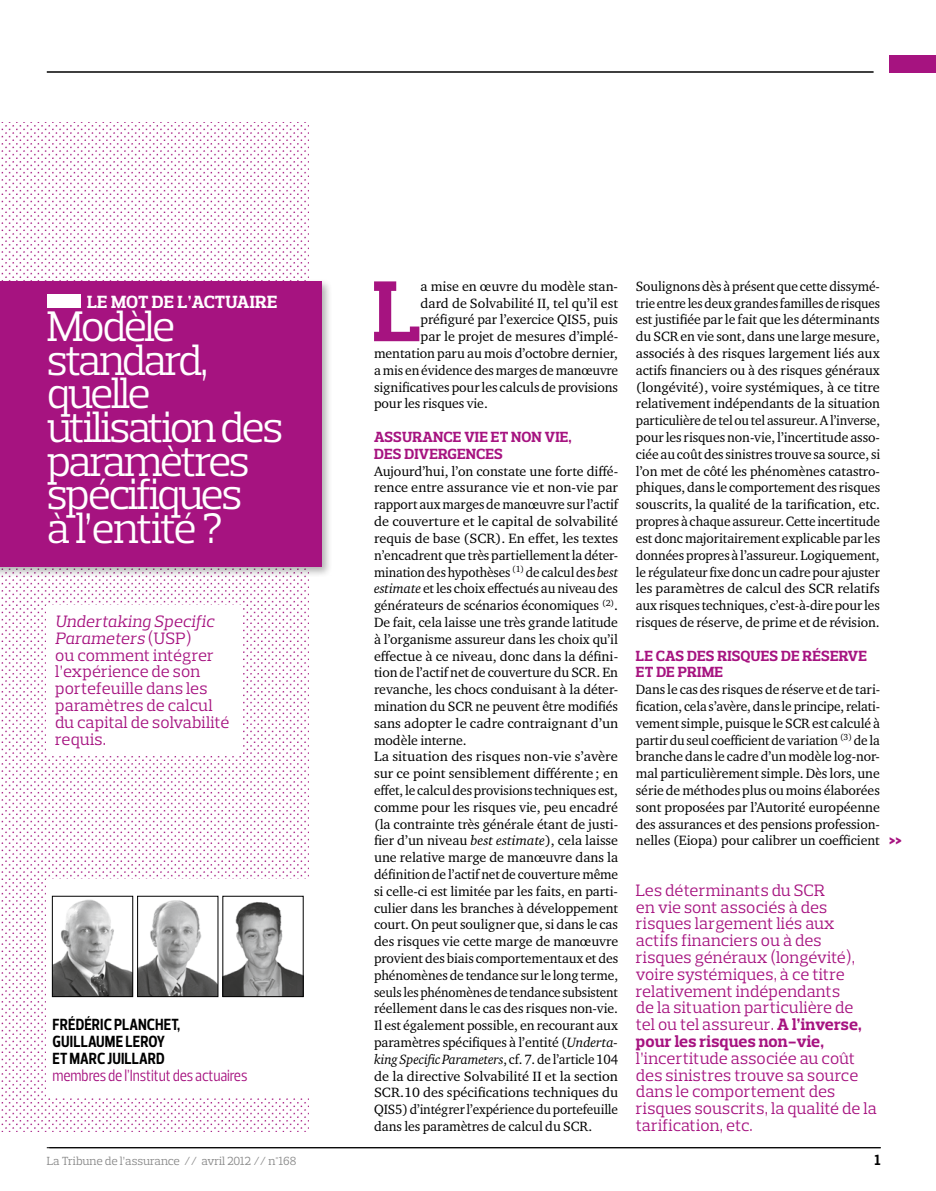
<style>
.page{position:relative;width:936px;height:1191px;background:#fff}
.page>*{position:absolute;margin:0;border:0;box-sizing:border-box;transform-origin:0 0}
.t1{font:700 87.9px "Prelo Slab";color:#a61380}
.t2{font:43.5px/33.6px "Prelo Slab";letter-spacing:-.05em;color:#fff}
.t3{font:700 18px "Prelo Slab";letter-spacing:.015em;color:#fff}
.t4{font:16.8px/16.8px "Prelo Slab";letter-spacing:.005em;color:#a61380}
.t5{font:700 expanded 16.8px "Prelo";color:#a61380}
.t6{font:700 16.5px/16.8px "Prelo Condensed";letter-spacing:.01em;color:#000}
.t7{font:16.5px "Prelo Condensed";letter-spacing:-.005em;color:#a61380}
.t8{font:700 15px/16.8px "Prelo Slab";letter-spacing:.015em;color:#a61380}
.t9{font:700 15px "Prelo Slab";color:#000}
.t10{font:13.8px/16.8px "Charter ITC Std";letter-spacing:-.005em;color:#000;text-align:justify}
.t11{font:12px "Prelo Slab";color:#898989}
.s1{font-style:italic}
.s2{font-weight:700}
</style>
<div class="page">
<hr style="left:47px;top:1147px;width:833px;height:1px;background:#000">
<div style="left:889px;top:55px;width:46px;height:17px;background:#a61380"></div>
<hr style="left:47px;top:71px;width:826px;height:2px;background:#000">
<img style="left:1px;top:125px;width:307px;height:1006px">
<div style="left:0;top:278px;width:333px;height:300px;background:#000;opacity:.3"></div>
<div style="left:0;top:281px;width:321px;height:286px;background:#a61380"></div>
<div style="left:47px;top:294px;width:33px;height:13px;background:#fff"></div>
<div style="left:47px;top:605px;width:196px;height:150px;background:#fff"></div>
<div style="left:47px;top:879px;width:267px;height:218px;background:#fff"></div>
<img style="left:54px;top:899px;width:77px;height:95px">
<div style="left:52px;top:896px;width:81px;height:100px;border:1px solid #000"></div>
<img style="left:139px;top:900px;width:77px;height:94px">
<div style="left:137px;top:896px;width:81px;height:100px;border:1px solid #000"></div>
<img style="left:224px;top:902px;width:77px;height:92px">
<h3 class="t3" style="left:87px;top:290px;width:192px">LE MOT DE L’ACTUAIRE</h3>
<h2 class="t2" style="left:47px;top:309px;width:238px">Modèle standard, quelle utilisation des paramètres spécifiques<br>à l’entité ?</h2>
<p class="t4" style="left:55px;top:613px;width:175px"><span class="s1">Undertaking Specific<br>Parameters</span> (USP)<br>ou comment intégrer l’expérience de son portefeuille dans les paramètres de calcul du capital de solvabilité requis.</p>
<p class="t6" style="left:52px;top:1016px;width:129px">FRÉDÉRIC PLANCHET,<br>GUILLAUME LEROY<br>ET MARC JUILLARD</p>
<p class="t7" style="left:52px;top:1065px;width:197px">membres de l’Institut des actuaires</p>
<h1 class="t1" style="left:373px;top:258px;width:50px">L</h1>
<p class="t10" style="left:420px;top:277px;width:199px">a mise en œuvre du modèle stan-</p>
<p class="t10" style="left:420px;top:294px;width:199px">dard de Solvabilité II, tel qu’il est</p>
<p class="t10" style="left:420px;top:311px;width:199px">préfiguré par l’exercice QIS5, puis</p>
<p class="t10" style="left:420px;top:328px;width:199px">par le projet de mesures d’implé-</p>
<p class="t10" style="left:374px;top:345px;width:245px">mentation paru au mois d’octobre dernier,</p>
<p class="t10" style="left:374px;top:361px;width:246px">a mis en évidence des marges de manœuvre</p>
<p class="t10" style="left:374px;top:378px;width:245px">significatives pour les calculs de provisions</p>
<p class="t10" style="left:374px;top:395px;width:115px">pour les risques vie.</p>
<p class="t8" style="left:374px;top:428px;width:199px">ASSURANCE VIE ET NON VIE,<br>DES DIVERGENCES</p>
<p class="t10" style="left:374px;top:462px;width:246px;text-align:left">Aujourd’hui, l’on constate une forte diffé&shy;rence entre assurance vie et non-vie par rapport aux marges de manœuvre sur l’actif de couverture et le capital de solvabilité requis de base (SCR). En effet, les textes n’encadrent que très partiellement la déter&shy;mination des hypothèses <sup>(1)</sup> de calcul des <span class="s1">best estimate</span> et les choix effectués au niveau des générateurs de scénarios économiques <sup>(2)</sup>.<br>De fait, cela laisse une très grande latitude à l’organisme assureur dans les choix qu’il effectue à ce niveau, donc dans la défini&shy;tion de l’actif net de couverture du SCR. En revanche, les chocs conduisant à la déter&shy;mination du SCR ne peuvent être modifiés sans adopter le cadre contraignant d’un modèle interne.<br>La situation des risques non-vie s’avère sur ce point sensiblement différente; en effet, le calcul des provisions techniques est, comme pour les risques vie, peu encadré (la contrainte très générale étant de justi&shy;fier d’un niveau <span class="s1">best estimate</span>), cela laisse une relative marge de manœuvre dans la définition de l’actif net de couverture même si celle-ci est limitée par les faits, en parti&shy;culier dans les branches à développement court. On peut souligner que, si dans le cas des risques vie cette marge de manœuvre provient des biais comportementaux et des phénomènes de tendance sur le long terme, seuls les phénomènes de tendance subsistent réellement dans le cas des risques non-vie.<br>Il est également possible, en recourant aux paramètres spécifiques à l’entité (<span class="s1">Underta&shy;king Specific Parameters</span>, cf. 7. de l’article 104 de la directive Solvabilité II et la section SCR.10 des spécifications techniques du QIS5) d’intégrer l’expérience du portefeuille dans les paramètres de calcul du SCR.</p>
<p class="t10" style="left:636px;top:277px;width:246px">Soulignons dès à présent que cette dissymé&shy;trie entre les deux grandes familles de risques est justifiée par le fait que les déterminants du SCR en vie sont, dans une large mesure, associés à des risques largement liés aux actifs financiers ou à des risques généraux (longévité), voire systémiques, à ce titre relativement indépendants de la situation particulière de tel ou tel assureur. A l’inverse, pour les risques non-vie, l’incertitude asso&shy;ciée au coût des sinistres trouve sa source, si l’on met de côté les phénomènes catastro&shy;phiques, dans le comportement des risques souscrits, la qualité de la tarification, etc. propres à chaque assureur. Cette incertitude est donc majoritairement explicable par les données propres à l’assureur. Logiquement, le régulateur fixe donc un cadre pour ajuster les paramètres de calcul des SCR relatifs aux risques techniques, c’est-à-dire pour les risques de réserve, de prime et de révision.</p>
<p class="t8" style="left:636px;top:647px;width:232px">LE CAS DES RISQUES DE RÉSERVE<br>ET DE PRIME</p>
<p class="t10" style="left:636px;top:681px;width:246px">Dans le cas des risques de réserve et de tari&shy;fication, cela s’avère, dans le principe, relati&shy;vement simple, puisque le SCR est calculé à partir du seul coefficient de variation <sup>(3)</sup> de la branche dans le cadre d’un modèle log-nor&shy;mal particulièrement simple. Dès lors, une série de méthodes plus ou moins élaborées sont proposées par l’Autorité européenne des assurances et des pensions profession&shy;nelles (Eiopa) pour calibrer un coefficient</p>
<p class="t4" style="left:636px;top:881px;width:227px">Les déterminants du SCR<br>en vie sont associés à des risques largement liés aux actifs financiers ou à des risques généraux (longévité), voire systémiques, à ce titre relativement indépendants de la situation particulière de tel ou tel assureur. <span class="s2">A L’INVERSE,<br>POUR LES RISQUES NON-VIE,</span></p>
<p class="t4" style="left:636px;top:1049px;width:242px">l’incertitude associée au coût des sinistres trouve sa source dans le comportement des risques souscrits, la qualité de la tarification, etc.</p>
<p class="t11" style="left:47px;top:1153px;width:251px">La Tribune de l’assurance // avril 2012 // n°168</p>
<p class="t9" style="left:874px;top:1150px;width:7px">1</p>
<p class="t5" style="left:889px;top:829px;width:14px">&gt;&gt;</p>
</div>
